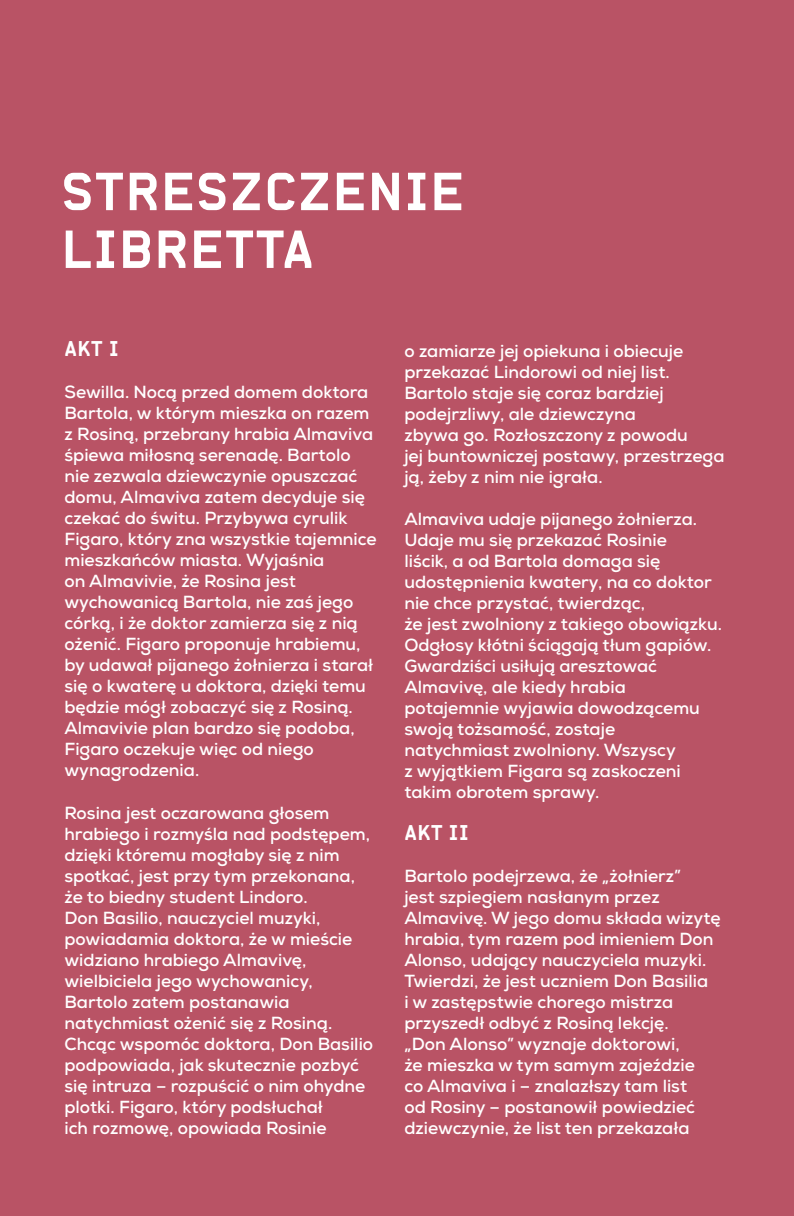
<style>
.page{position:relative;width:794px;height:1216px;background:#fff}
.page>*{position:absolute;margin:0;border:0;box-sizing:border-box;transform-origin:0 0}
.t1{font:700 52.5px/57.8px "Alpha Headline Pro";color:#fff}
.t2{font:700 21px "Alpha Headline Pro";color:#fff}
.t3{font:700 17.5px/21px "Nexa";color:#fff}
</style>
<div class="page">
<div style="left:0;top:0;width:794px;height:1215px;background:#b95365"></div>
<h1 class="t1" style="left:61px;top:162px;width:405px">STRESZCZENIE<br>LIBRETTA</h1>
<p class="t2" style="left:64px;top:336px;width:56px">AKT I</p>
<p class="t3" style="left:64px;top:382px;width:314px">Sewilla. Nocą przed domem doktora Bartola, w którym mieszka on razem z Rosiną, przebrany hrabia Almaviva śpiewa miłosną serenadę. Bartolo nie zezwala dziewczynie opuszczać domu, Almaviva zatem decyduje się czekać do świtu. Przybywa cyrulik Figaro, który zna wszystkie tajemnice mieszkańców miasta. Wyjaśnia<br>on Almavivie, że Rosina jest wychowanicą Bartola, nie zaś jego córką, i że doktor zamierza się z nią ożenić. Figaro proponuje hrabiemu, by udawał pijanego żołnierza i starał się o kwaterę u doktora, dzięki temu będzie mógł zobaczyć się z Rosiną.<br>Almavivie plan bardzo się podoba, Figaro oczekuje więc od niego wynagrodzenia.</p>
<p class="t3" style="left:64px;top:802px;width:310px">Rosina jest oczarowana głosem hrabiego i rozmyśla nad podstępem, dzięki któremu mogłaby się z nim spotkać, jest przy tym przekonana, że to biedny student Lindoro.<br>Don Basilio, nauczyciel muzyki, powiadamia doktora, że w mieście widziano hrabiego Almavivę, wielbiciela jego wychowanicy,<br>Bartolo zatem postanawia natychmiast ożenić się z Rosiną.<br>Chcąc wspomóc doktora, Don Basilio podpowiada, jak skutecznie pozbyć się intruza – rozpuścić o nim ohydne plotki. Figaro, który podsłuchał<br>ich rozmowę, opowiada Rosinie</p>
<p class="t3" style="left:404px;top:340px;width:321px">o zamiarze jej opiekuna i obiecuje przekazać Lindorowi od niej list.<br>Bartolo staje się coraz bardziej podejrzliwy, ale dziewczyna<br>zbywa go. Rozłoszczony z powodu<br>jej buntowniczej postawy, przestrzega ją, żeby z nim nie igrała.</p>
<p class="t3" style="left:404px;top:508px;width:319px">Almaviva udaje pijanego żołnierza.<br>Udaje mu się przekazać Rosinie<br>liścik, a od Bartola domaga się udostępnienia kwatery, na co doktor nie chce przystać, twierdząc,<br>że jest zwolniony z takiego obowiązku.<br>Odgłosy kłótni ściągają tłum gapiów.<br>Gwardziści usiłują aresztować<br>Almavivę, ale kiedy hrabia potajemnie wyjawia dowodzącemu swoją tożsamość, zostaje natychmiast zwolniony. Wszyscy<br>z wyjątkiem Figara są zaskoczeni takim obrotem sprawy.</p>
<p class="t2" style="left:404px;top:819px;width:66px">AKT II</p>
<p class="t3" style="left:404px;top:865px;width:318px">Bartolo podejrzewa, że „żołnierz”<br>jest szpiegiem nasłanym przez Almavivę. W jego domu składa wizytę hrabia, tym razem pod imieniem Don Alonso, udający nauczyciela muzyki.<br>Twierdzi, że jest uczniem Don Basilia<br>i w zastępstwie chorego mistrza przyszedł odbyć z Rosiną lekcję.<br>„Don Alonso” wyznaje doktorowi,<br>że mieszka w tym samym zajeździe<br>co Almaviva i – znalazłszy tam list<br>od Rosiny – postanowił powiedzieć dziewczynie, że list ten przekazała</p>
</div>
